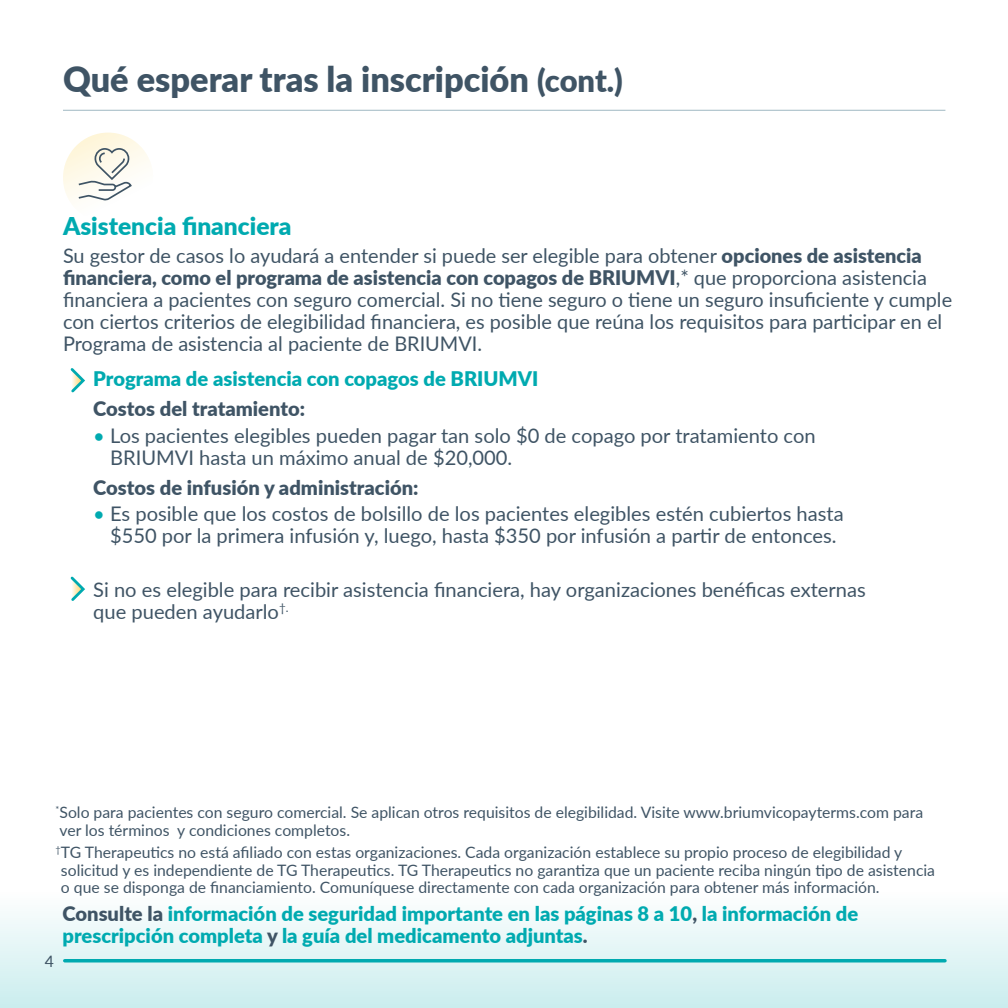
<style>
.page{position:relative;width:1008px;height:1008px;background:#fff}
.page>*{position:absolute;margin:0;border:0;box-sizing:border-box;transform-origin:0 0}
.Headlines{font:900 35px "Lato";color:#3f5465}
.Subheads{font:900 24.5px "Lato";color:#00aab0}
.Body_copy{font:20.12px/21.9px "Lato";color:#3f5465}
.Body_copy-2{font:900 20.12px/21.9px "Lato";color:#00aab0}
.Body_copy-3{font:900 20.12px "Lato";color:#3f5465}
.Body_copy-4{font:15.75px/17.5px "Lato";color:#3f5465}
.s1{font-size:31.5px}
.s2{font-weight:900}
.s3{color:#00aab0}
.s4{color:#3f5465}
</style>
<div class="page">
<div style="left:0;top:890px;width:1008px;height:118px;background:linear-gradient(to bottom,#fefefe,#c7eced)"></div>
<hr style="left:65px;top:959px;width:880px;height:3px;background:#00aab0">
<hr style="left:63px;top:110px;width:882px;height:1px;background:#9fb8c2">
<svg style="left:70px;top:368px;width:15px;height:25px"></svg>
<svg style="left:70px;top:576px;width:15px;height:25px"></svg>
<svg style="left:63px;top:133px;width:87px;height:68px"></svg>
<p class="Headlines" style="left:63px;top:53px;width:561px">Qué esperar tras la inscripción <span class="s1">(cont.)</span></p>
<p class="Subheads" style="left:63px;top:208px;width:230px">Asistencia financiera</p>
<p class="Body_copy" style="left:63px;top:244px;width:891px">Su gestor de casos lo ayudará a entender si puede ser elegible para obtener <span class="s2">opciones de asistencia financiera, como el programa de asistencia con copagos de BRIUMVI</span>,* que proporciona asistencia financiera a pacientes con seguro comercial. Si no tiene seguro o tiene un seguro insuficiente y cumple con ciertos criterios de elegibilidad financiera, es posible que reúna los requisitos para participar en el Programa de asistencia al paciente de BRIUMVI.</p>
<p class="Body_copy-2" style="left:93px;top:367px;width:447px">Programa de asistencia con copagos de BRIUMVI</p>
<p class="Body_copy-3" style="left:93px;top:394px;width:213px">Costos del tratamiento:</p>
<p class="Body_copy" style="left:110px;top:424px;width:707px;text-indent:-17px"><span class="s3">•</span> Los pacientes elegibles pueden pagar tan solo $0 de copago por tratamiento con<br>BRIUMVI hasta un máximo anual de $20,000.</p>
<p class="Body_copy-3" style="left:93px;top:472px;width:327px">Costos de infusión y administración:</p>
<p class="Body_copy" style="left:93px;top:502px;width:752px;text-align:center"><span class="s3">•</span> Es posible que los costos de bolsillo de los pacientes elegibles estén cubiertos hasta $550 por la primera infusión y, luego, hasta $350 por infusión a partir de entonces.</p>
<p class="Body_copy" style="left:93px;top:578px;width:774px">Si no es elegible para recibir asistencia financiera, hay organizaciones benéficas externas que pueden ayudarlo<sup>†.</sup></p>
<p class="Body_copy-4" style="left:56px;top:803px;width:869px"><sup>*</sup>Solo para pacientes con seguro comercial. Se aplican otros requisitos de elegibilidad. Visite www.briumvicopayterms.com para ver los términos y condiciones completos.</p>
<p class="Body_copy-4" style="left:61px;top:843px;width:876px;text-indent:-5px"><sup>†</sup>TG Therapeutics no está afiliado con estas organizaciones. Cada organización establece su propio proceso de elegibilidad y solicitud y es independiente de TG Therapeutics. TG Therapeutics no garantiza que un paciente reciba ningún tipo de asistencia o que se disponga de financiamiento. Comuníquese directamente con cada organización para obtener más información.</p>
<p class="Body_copy-4" style="left:45px;top:952px;width:11px">4</p>
<p class="Body_copy-2" style="left:63px;top:902px;width:797px"><span class="s4">Consulte la</span> información de seguridad importante en las páginas 8 a 10<span class="s4">,</span> la información de prescripción completa <span class="s4">y</span> la guía del medicamento adjuntas<span class="s4">.</span></p>
</div>
